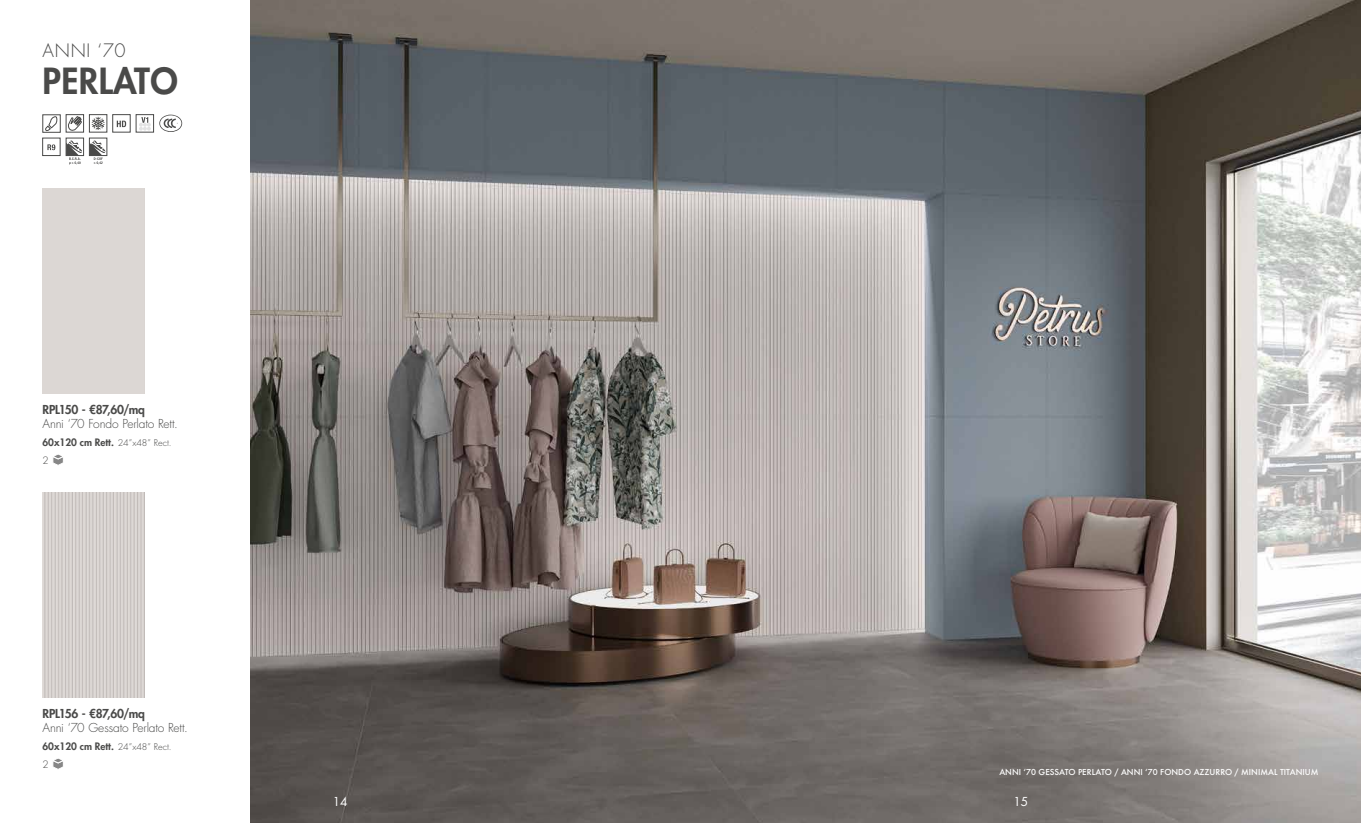
<style>
.page{position:relative;width:1361px;height:823px;background:#fff}
.page>*{position:absolute;margin:0;border:0;box-sizing:border-box;transform-origin:0 0}
.t1{font:800 35px "Futura Std";letter-spacing:.01em;color:#4a4a49}
.t2{font:300 18px "Futura Std";letter-spacing:.04em;color:#4a4a49}
.t3{font:300 12px "Futura Std";letter-spacing:-.015em;color:#4a4a49}
.t4{font:800 12px "Futura Std";letter-spacing:-.015em;color:#4a4a49}
.t5{font:12px "Futura Std";color:#fff}
.t6{font:800 10px/17.4px "Futura Std";color:#4a4a49}
.t7{font:500 8px "Futura";color:#fff}
.s1{font-weight:300;font-size:9px}
.s2{font-weight:300}
</style>
<div class="page">
<img style="left:250px;top:0;width:1111px;height:822px">
<img style="left:43px;top:492px;width:102px;height:205px">
<svg style="left:53px;top:454px;width:10px;height:11px"></svg>
<svg style="left:53px;top:758px;width:10px;height:11px"></svg>
<svg style="left:45px;top:116px;width:13px;height:16px"></svg>
<div style="left:66px;top:114px;width:18px;height:18px;border:1px solid #4a4a49"></div>
<svg style="left:68px;top:116px;width:14px;height:15px"></svg>
<div style="left:89px;top:114px;width:18px;height:18px;border:1px solid #4a4a49"></div>
<svg style="left:91px;top:117px;width:14px;height:13px"></svg>
<svg style="left:66px;top:138px;width:18px;height:18px"></svg>
<svg style="left:66px;top:140px;width:16px;height:24px"></svg>
<svg style="left:89px;top:138px;width:18px;height:18px"></svg>
<svg style="left:89px;top:140px;width:16px;height:24px"></svg>
<svg style="left:47px;top:144px;width:8px;height:6px"></svg>
<div style="left:43px;top:138px;width:17px;height:18px;border:1px solid #4a4a49"></div>
<svg style="left:116px;top:120px;width:11px;height:8px"></svg>
<svg style="left:117px;top:121px;width:9px;height:6px"></svg>
<svg style="left:159px;top:114px;width:23px;height:18px"></svg>
<div style="left:136px;top:114px;width:18px;height:18px;border:1px solid #4a4a49"></div>
<svg style="left:139px;top:117px;width:12px;height:13px"></svg>
<h2 class="t2" style="left:43px;top:40px;width:85px">ANNI ‘70</h2>
<h1 class="t1" style="left:43px;top:59px;width:137px">PERLATO</h1>
<h3 class="t4" style="left:43px;top:401px;width:104px">RPL150 - €87,60/mq</h3>
<h3 class="t3" style="left:43px;top:416px;width:137px">Anni ‘70 Fondo Perlato Rett.</h3>
<p class="t6" style="left:43px;top:434px;width:131px">60x120 cm Rett. <span class="s1">24”x48” Rect.<br></span><span class="s2">2</span></p>
<h3 class="t4" style="left:43px;top:705px;width:104px">RPL156 - €87,60/mq</h3>
<h3 class="t3" style="left:43px;top:720px;width:147px">Anni ‘70 Gessato Perlato Rett.</h3>
<p class="t6" style="left:43px;top:737px;width:131px">60x120 cm Rett. <span class="s1">24”x48” Rect.<br></span><span class="s2">2</span></p>
<p class="t7" style="left:999px;top:766px;width:321px">ANNI ‘70 GESSATO PERLATO / ANNI ‘70 FONDO AZZURRO / MINIMAL TITANIUM</p>
<h3 class="t5" style="left:333px;top:793px;width:16px">14</h3>
<h3 class="t5" style="left:1013px;top:793px;width:16px">15</h3>
</div>
